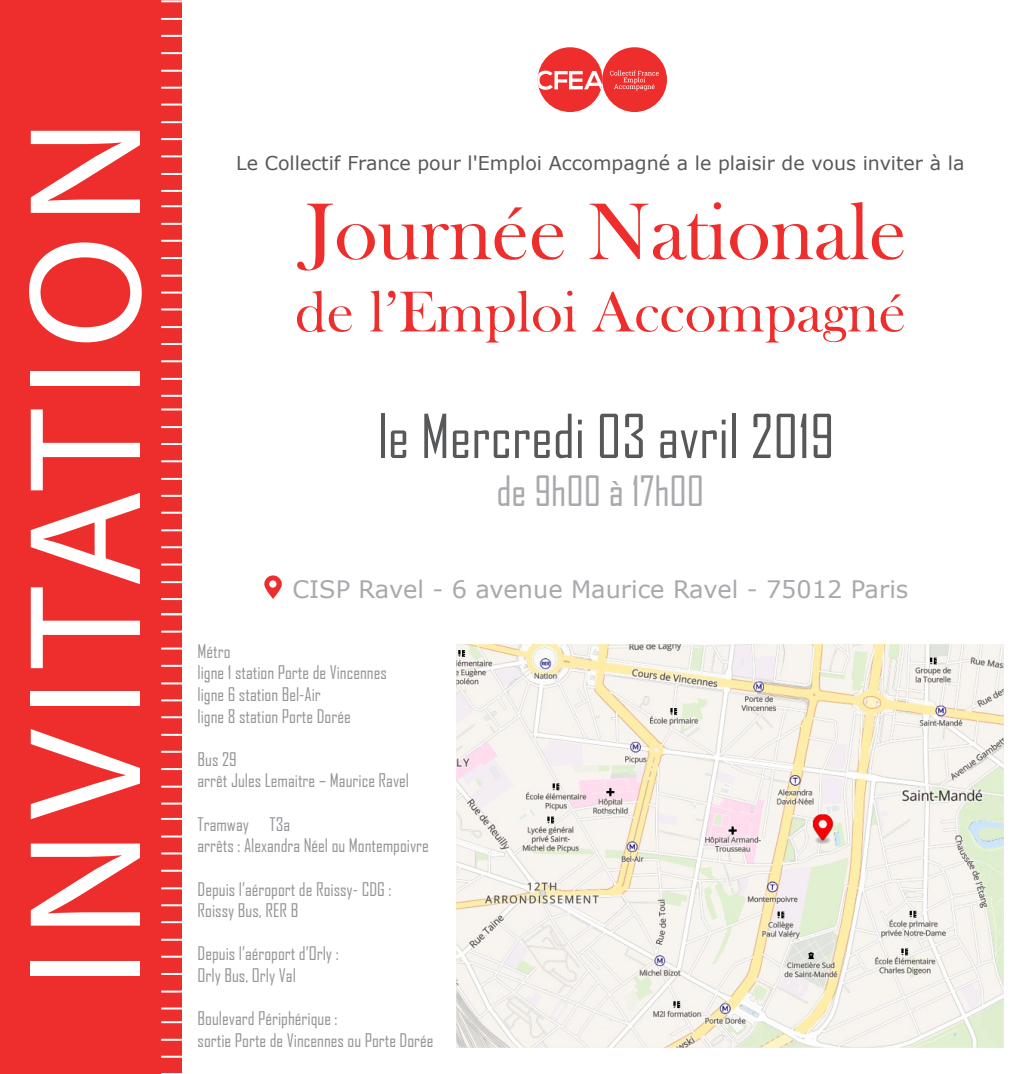
<style>
.page{position:relative;width:1024px;height:1074px;background:#fff}
.page>*{position:absolute;margin:0;border:0;box-sizing:border-box;transform-origin:0 0}
.t1{font:162px "Myriad Pro";letter-spacing:.07em;color:#fff}
.t2{font:58px "Agency FB";color:#57585a}
.t3{font:40px "Agency FB";color:#a8a9ad}
.t4{font:24px "Verdana";color:#a8a9ad}
.t5{font:19px "Verdana";color:#57585a}
.t6{font:18px/21.6px "Agency FB";color:#939598}
</style>
<div class="page">
<div style="left:0;top:0;width:182px;height:1073px;background:#ee2e2c"></div>
<hr style="left:161px;top:0;width:21px;height:2px;background:#fff">
<hr style="left:161px;top:18px;width:21px;height:2px;background:#fff">
<hr style="left:161px;top:35px;width:21px;height:2px;background:#fff">
<hr style="left:161px;top:52px;width:21px;height:2px;background:#fff">
<hr style="left:161px;top:70px;width:21px;height:2px;background:#fff">
<hr style="left:161px;top:87px;width:21px;height:2px;background:#fff">
<hr style="left:161px;top:104px;width:21px;height:2px;background:#fff">
<hr style="left:161px;top:121px;width:21px;height:2px;background:#fff">
<hr style="left:161px;top:138px;width:21px;height:2px;background:#fff">
<hr style="left:161px;top:155px;width:21px;height:2px;background:#fff">
<hr style="left:161px;top:173px;width:21px;height:2px;background:#fff">
<hr style="left:161px;top:190px;width:21px;height:2px;background:#fff">
<hr style="left:161px;top:205px;width:21px;height:2px;background:#fff">
<hr style="left:161px;top:223px;width:21px;height:2px;background:#fff">
<hr style="left:161px;top:240px;width:21px;height:2px;background:#fff">
<hr style="left:161px;top:257px;width:21px;height:2px;background:#fff">
<hr style="left:161px;top:274px;width:21px;height:2px;background:#fff">
<hr style="left:161px;top:291px;width:21px;height:2px;background:#fff">
<hr style="left:161px;top:308px;width:21px;height:2px;background:#fff">
<hr style="left:161px;top:326px;width:21px;height:2px;background:#fff">
<hr style="left:161px;top:343px;width:21px;height:2px;background:#fff">
<hr style="left:161px;top:360px;width:21px;height:2px;background:#fff">
<hr style="left:161px;top:378px;width:21px;height:2px;background:#fff">
<hr style="left:161px;top:395px;width:21px;height:2px;background:#fff">
<hr style="left:161px;top:408px;width:21px;height:2px;background:#fff">
<hr style="left:161px;top:426px;width:21px;height:2px;background:#fff">
<hr style="left:161px;top:443px;width:21px;height:2px;background:#fff">
<hr style="left:161px;top:460px;width:21px;height:2px;background:#fff">
<hr style="left:161px;top:478px;width:21px;height:2px;background:#fff">
<hr style="left:161px;top:495px;width:21px;height:2px;background:#fff">
<hr style="left:161px;top:511px;width:21px;height:2px;background:#fff">
<hr style="left:161px;top:529px;width:21px;height:2px;background:#fff">
<hr style="left:161px;top:546px;width:21px;height:2px;background:#fff">
<hr style="left:161px;top:563px;width:21px;height:2px;background:#fff">
<hr style="left:161px;top:581px;width:21px;height:2px;background:#fff">
<hr style="left:161px;top:598px;width:21px;height:2px;background:#fff">
<hr style="left:161px;top:613px;width:21px;height:2px;background:#fff">
<hr style="left:161px;top:630px;width:21px;height:2px;background:#fff">
<hr style="left:161px;top:647px;width:21px;height:2px;background:#fff">
<hr style="left:161px;top:664px;width:21px;height:2px;background:#fff">
<hr style="left:161px;top:682px;width:21px;height:2px;background:#fff">
<hr style="left:161px;top:699px;width:21px;height:2px;background:#fff">
<hr style="left:161px;top:716px;width:21px;height:2px;background:#fff">
<hr style="left:161px;top:733px;width:21px;height:2px;background:#fff">
<hr style="left:161px;top:750px;width:21px;height:2px;background:#fff">
<hr style="left:161px;top:768px;width:21px;height:2px;background:#fff">
<hr style="left:161px;top:785px;width:21px;height:2px;background:#fff">
<hr style="left:161px;top:802px;width:21px;height:2px;background:#fff">
<hr style="left:161px;top:817px;width:21px;height:2px;background:#fff">
<hr style="left:161px;top:835px;width:21px;height:2px;background:#fff">
<hr style="left:161px;top:852px;width:21px;height:2px;background:#fff">
<hr style="left:161px;top:869px;width:21px;height:2px;background:#fff">
<hr style="left:161px;top:887px;width:21px;height:2px;background:#fff">
<hr style="left:161px;top:904px;width:21px;height:2px;background:#fff">
<hr style="left:161px;top:921px;width:21px;height:2px;background:#fff">
<hr style="left:161px;top:938px;width:21px;height:2px;background:#fff">
<hr style="left:161px;top:955px;width:21px;height:2px;background:#fff">
<hr style="left:161px;top:972px;width:21px;height:2px;background:#fff">
<hr style="left:161px;top:990px;width:21px;height:2px;background:#fff">
<hr style="left:161px;top:1007px;width:21px;height:2px;background:#fff">
<hr style="left:161px;top:1021px;width:21px;height:2px;background:#fff">
<hr style="left:161px;top:1038px;width:21px;height:2px;background:#fff">
<hr style="left:161px;top:1055px;width:21px;height:2px;background:#fff">
<div style="left:538px;top:47px;width:65px;height:65px;background:#ee2e2c;border-radius:50%"></div>
<svg style="left:538px;top:71px;width:65px;height:19px"></svg>
<div style="left:602px;top:47px;width:65px;height:65px;background:#ee2e2c;border-radius:50%"></div>
<svg style="left:610px;top:70px;width:49px;height:20px"></svg>
<svg style="left:297px;top:291px;width:55px;height:41px"></svg>
<svg style="left:370px;top:290px;width:206px;height:52px"></svg>
<svg style="left:592px;top:292px;width:312px;height:50px"></svg>
<svg style="left:297px;top:204px;width:229px;height:66px"></svg>
<svg style="left:532px;top:224px;width:32px;height:36px"></svg>
<svg style="left:590px;top:202px;width:314px;height:58px"></svg>
<svg style="left:264px;top:575px;width:18px;height:23px"></svg>
<img style="left:457px;top:644px;width:546px;height:403px">
<h1 class="t1" style="left:-14px;top:987px;width:870px;rotate:-90deg">INVITATION</h1>
<p class="t5" style="left:236px;top:150px;width:730px">Le Collectif France pour l'Emploi Accompagné a le plaisir de vous inviter à la</p>
<h2 class="t2" style="left:377px;top:401px;width:459px">le Mercredi 03 avril 2019</h2>
<h3 class="t3" style="left:497px;top:466px;width:209px">de 9h00 à 17h00</h3>
<h3 class="t4" style="left:292px;top:573px;width:617px">CISP Ravel - 6 avenue Maurice Ravel - 75012 Paris</h3>
<p class="t6" style="left:198px;top:640px;width:191px">Métro<br>ligne 1 station Porte de Vincennes ligne 6 station Bel-Air<br>ligne 8 station Porte Dorée</p>
<p class="t6" style="left:198px;top:748px;width:213px">Bus 29<br>arrêt Jules Lemaitre – Maurice Ravel</p>
<p class="t6" style="left:198px;top:812px;width:233px">Tramway T3a<br>arrêts : Alexandra Néel ou Montempoivre</p>
<p class="t6" style="left:198px;top:877px;width:195px">Depuis l’aéroport de Roissy- CDG :<br>Roissy Bus, RER B</p>
<p class="t6" style="left:198px;top:942px;width:143px">Depuis l’aéroport d’Orly :<br>Orly Bus, Orly Val</p>
<p class="t6" style="left:198px;top:1007px;width:238px">Boulevard Périphérique :<br>sortie Porte de Vincennes ou Porte Dorée</p>
</div>
